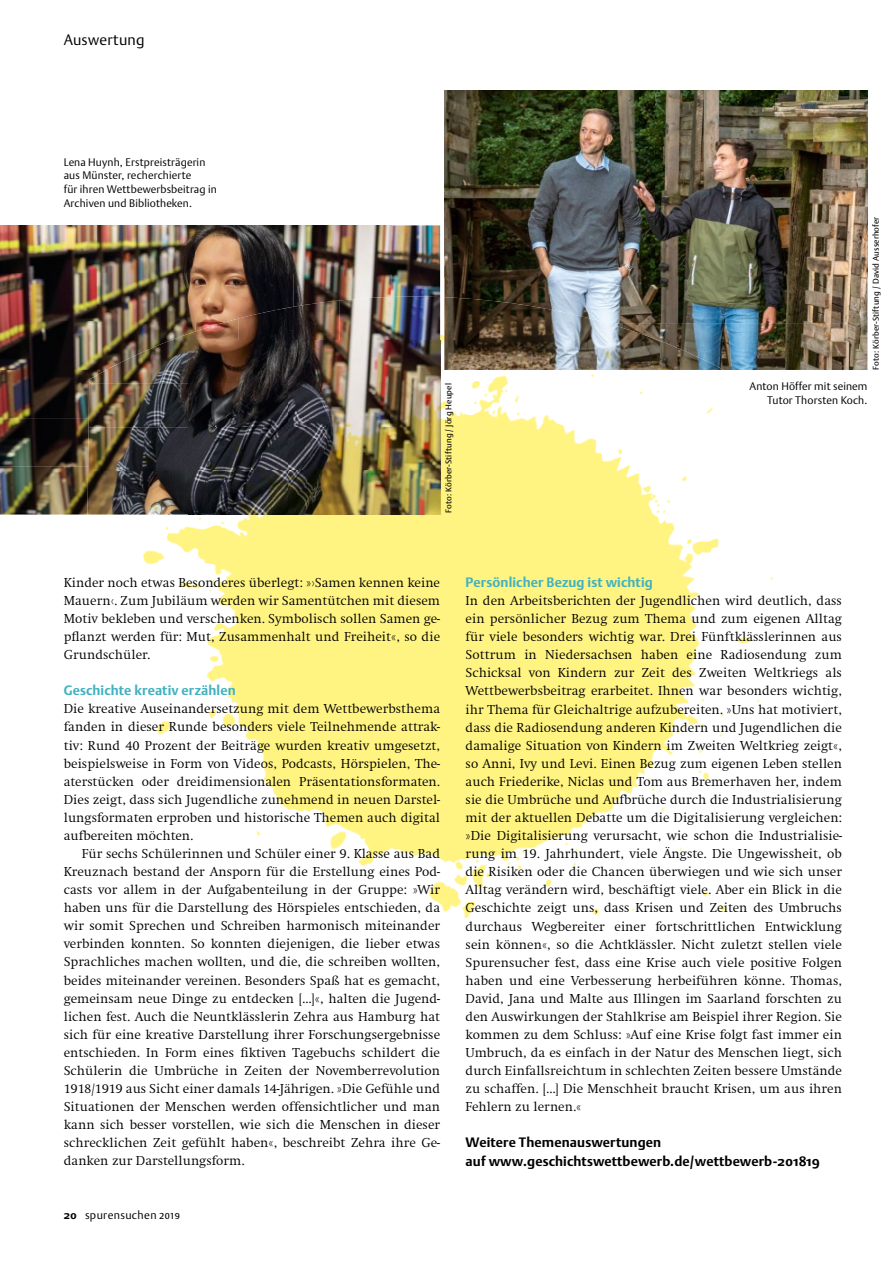
<style>
.page{position:relative;width:893px;height:1263px;background:#fff}
.page>*{position:absolute;margin:0;border:0;box-sizing:border-box;transform-origin:0 0}
.t1{font:300 15px "DTL Argo ST";letter-spacing:.01em;color:#000}
.t2{font:300 13.5px/18.1px "Swift EF";letter-spacing:.005em;color:#000;text-align:justify}
.t3{font:700 13.5px/18.1px "DTL Argo ST";letter-spacing:.01em;color:#000}
.t4{font:700 13.5px "DTL Argo ST";letter-spacing:.01em;color:#42b1c0}
.t5{font:300 11.25px "DTL Argo ST";letter-spacing:.03em;color:#000}
.t6{font:300 10.8px/14px "DTL Argo ST";letter-spacing:.015em;color:#000;text-align:right}
.t7{font:8.25px "DTL Argo ST";letter-spacing:.02em;color:#000}
.s1{font-weight:700}
.s2{font-family:"DTL Argo T Caps"}
</style>
<div class="page">
<img style="left:82px;top:297px;width:691px;height:647px">
<img style="left:0;top:225px;width:391px;height:48px">
<img style="left:391px;top:225px;width:49px;height:72px">
<img style="left:0;top:273px;width:293px;height:49px">
<img style="left:293px;top:273px;width:98px;height:27px">
<img style="left:0;top:322px;width:171px;height:48px">
<img style="left:0;top:370px;width:87px;height:48px">
<img style="left:0;top:418px;width:87px;height:96px">
<img style="left:171px;top:318px;width:68px;height:22px">
<img style="left:239px;top:300px;width:100px;height:40px">
<img style="left:339px;top:297px;width:101px;height:43px">
<img style="left:87px;top:340px;width:353px;height:174px">
<img style="left:444px;top:90px;width:423px;height:233px">
<img style="left:724px;top:323px;width:143px;height:47px">
<img style="left:444px;top:297px;width:280px;height:73px">
<p class="t1" style="left:64px;top:30px;width:82px">Auswertung</p>
<p class="t6" style="left:64px;top:155px;width:155px;text-align:left">Lena Huynh, Erstpreisträgerin aus Münster, recherchierte<br>für ihren Wettbewerbsbeitrag in<br>Archiven und Bibliotheken.</p>
<p class="t7" style="left:444px;top:513px;width:131px;rotate:-90deg">Foto: Körber-Stiftung / Jörg Heupel</p>
<p class="t7" style="left:871px;top:370px;width:155px;rotate:-90deg">Foto: Körber-Stiftung / David Ausserhofer</p>
<p class="t6" style="left:750px;top:379px;width:119px">Anton Höffer mit seinem<br>Tutor Thorsten Koch.</p>
<p class="t2" style="left:64px;top:574px;width:378px">Kinder noch etwas Besonderes überlegt: »›Samen kennen keine Mauern‹. Zum Jubiläum werden wir Samentütchen mit diesem Motiv bekleben und verschenken. Symbolisch sollen Samen ge&shy;pflanzt werden für: Mut, Zusammenhalt und Freiheit«, so die Grundschüler.</p>
<p class="t4" style="left:64px;top:682px;width:173px">Geschichte kreativ erzählen</p>
<p class="t2" style="left:64px;top:700px;width:378px">Die kreative Auseinandersetzung mit dem Wettbewerbsthema fanden in dieser Runde besonders viele Teilnehmende attrak&shy;tiv: Rund 40 Prozent der Beiträge wurden kreativ umgesetzt, beispielsweise in Form von Videos, Podcasts, Hörspielen, The&shy;aterstücken oder dreidimensionalen Präsentationsformaten.<br>Dies zeigt, dass sich Jugendliche zunehmend in neuen Darstel&shy;lungsformaten erproben und historische Themen auch digital aufbereiten möchten.</p>
<p class="t2" style="left:64px;top:845px;width:378px;text-indent:18px">Für sechs Schülerinnen und Schüler einer 9. Klasse aus Bad Kreuznach bestand der Ansporn für die Erstellung eines Pod&shy;casts vor allem in der Aufgabenteilung in der Gruppe: »Wir haben uns für die Darstellung des Hörspieles entschieden, da wir somit Sprechen und Schreiben harmonisch miteinander verbinden konnten. So konnten diejenigen, die lieber etwas Sprachliches machen wollten, und die, die schreiben wollten, beides miteinander vereinen. Besonders Spaß hat es gemacht, gemeinsam neue Dinge zu entdecken […]«, halten die Jugend&shy;lichen fest. Auch die Neuntklässlerin Zehra aus Hamburg hat sich für eine kreative Darstellung ihrer Forschungsergebnisse entschieden. In Form eines fiktiven Tagebuchs schildert die Schülerin die Umbrüche in Zeiten der Novemberrevolution 1918/1919 aus Sicht einer damals 14-Jährigen. »Die Gefühle und Situationen der Menschen werden offensichtlicher und man kann sich besser vorstellen, wie sich die Menschen in dieser schrecklichen Zeit gefühlt haben«, beschreibt Zehra ihre Ge&shy;danken zur Darstellungsform.</p>
<p class="t5" style="left:64px;top:1209px;width:118px"><span class="s1">20</span> spurensuchen <span class="s2">2019</span></p>
<p class="t4" style="left:466px;top:574px;width:189px">Persönlicher Bezug ist wichtig</p>
<p class="t2" style="left:466px;top:592px;width:378px">In den Arbeitsberichten der Jugendlichen wird deutlich, dass ein persönlicher Bezug zum Thema und zum eigenen Alltag für viele besonders wichtig war. Drei Fünftklässlerinnen aus Sottrum in Niedersachsen haben eine Radiosendung zum Schicksal von Kindern zur Zeit des Zweiten Weltkriegs als Wettbewerbsbeitrag erarbeitet. Ihnen war besonders wichtig, ihr Thema für Gleichaltrige aufzubereiten. »Uns hat motiviert, dass die Radiosendung anderen Kindern und Jugendlichen die damalige Situation von Kindern im Zweiten Weltkrieg zeigt«, so Anni, Ivy und Levi. Einen Bezug zum eigenen Leben stellen auch Friederike, Niclas und Tom aus Bremerhaven her, indem sie die Umbrüche und Aufbrüche durch die Industrialisierung mit der aktuellen Debatte um die Digitalisierung vergleichen: »Die Digitalisierung verursacht, wie schon die Industrialisie&shy;rung im 19. Jahrhundert, viele Ängste. Die Ungewissheit, ob die Risiken oder die Chancen überwiegen und wie sich unser Alltag verändern wird, beschäftigt viele. Aber ein Blick in die Geschichte zeigt uns, dass Krisen und Zeiten des Umbruchs durchaus Wegbereiter einer fortschrittlichen Entwicklung sein können«, so die Achtklässler. Nicht zuletzt stellen viele Spurensucher fest, dass eine Krise auch viele positive Folgen haben und eine Verbesserung herbeiführen könne. Thomas, David, Jana und Malte aus Illingen im Saarland forschten zu den Auswirkungen der Stahlkrise am Beispiel ihrer Region. Sie kommen zu dem Schluss: »Auf eine Krise folgt fast immer ein Umbruch, da es einfach in der Natur des Menschen liegt, sich durch Einfallsreichtum in schlechten Zeiten bessere Umstände zu schaffen. […] Die Menschheit braucht Krisen, um aus ihren Fehlern zu lernen.«</p>
<p class="t3" style="left:466px;top:1133px;width:356px">Weitere Themenauswertungen<br>auf www.geschichtswettbewerb.de/wettbewerb-201819</p>
</div>
